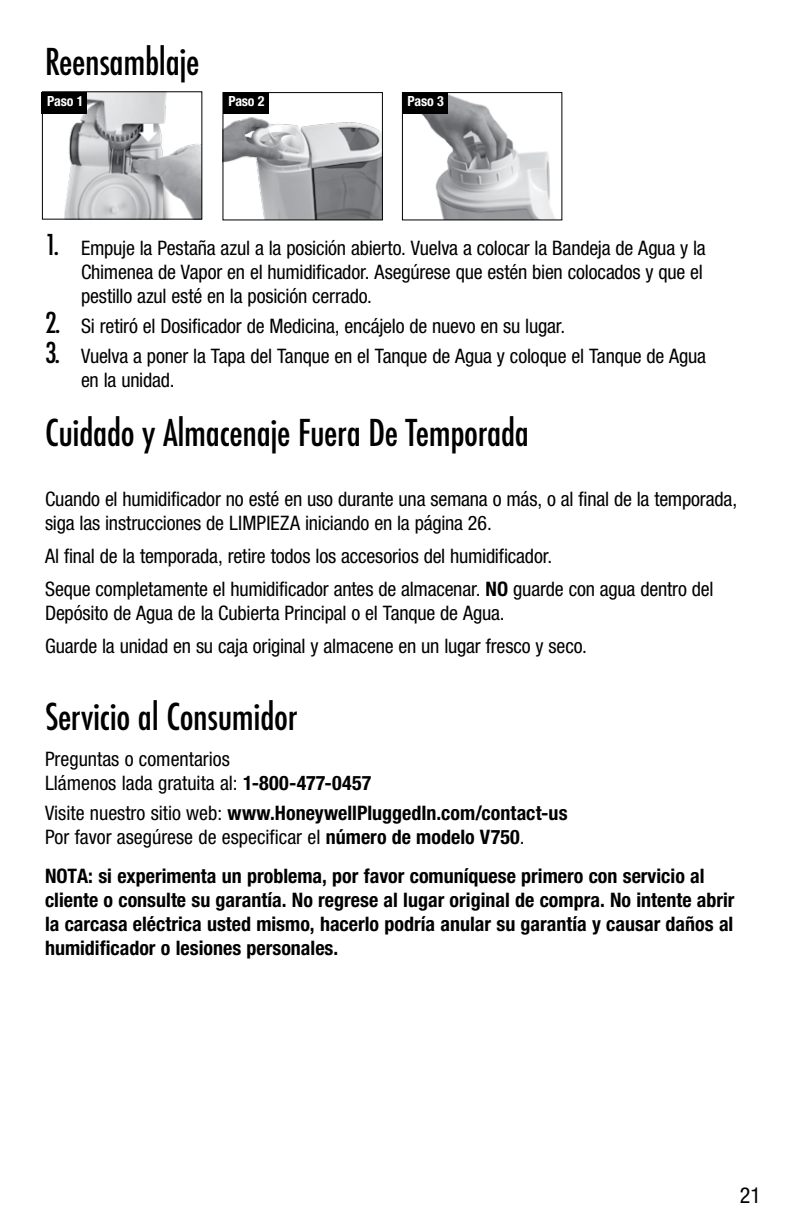
<style>
.page{position:relative;width:792px;height:1224px;background:#fff}
.page>*{position:absolute;margin:0;border:0;box-sizing:border-box;transform-origin:0 0}
.t1{font:500 condensed 36px "Futura";letter-spacing:-.01em;color:#000}
.t2{font:condensed 22px "Helvetica Neue LT Std";color:#000}
.t3{font:condensed 20px/24px "Helvetica Neue LT Std";letter-spacing:-.01em;color:#000}
.t4{font:700 condensed 20px/24px "Helvetica Neue LT Std";color:#000}
.t5{font:700 condensed 14px "Helvetica Neue LT Std";letter-spacing:-.015em;color:#fff}
.s1{font-family:"Futura";font-weight:500;font-size:28px}
.s2{font-weight:700}
</style>
<div class="page">
<img style="left:421px;top:94px;width:134px;height:124px">
<div style="left:402px;top:92px;width:160px;height:128px;border:1px solid #000"></div>
<img style="left:224px;top:105px;width:157px;height:113px">
<div style="left:222px;top:92px;width:161px;height:128px;border:1px solid #000"></div>
<img style="left:64px;top:93px;width:136px;height:125px">
<div style="left:42px;top:91px;width:160px;height:129px;border:1px solid #000"></div>
<div style="left:223px;top:92px;width:45px;height:22px;background:#000"></div>
<div style="left:42px;top:92px;width:45px;height:22px;background:#000"></div>
<div style="left:402px;top:92px;width:45px;height:22px;background:#000"></div>
<h1 class="t1" style="left:45px;top:39px;width:156px">Reensamblaje</h1>
<p class="t5" style="left:47px;top:92px;width:38px">Paso 1</p>
<p class="t5" style="left:228px;top:92px;width:38px">Paso 2</p>
<p class="t5" style="left:407px;top:92px;width:38px">Paso 3</p>
<p class="t3" style="left:81px;top:236px;width:626px;text-indent:-36px"><span class="s1">1.</span> Empuje la Pestaña azul a la posición abierto. Vuelva a colocar la Bandeja de Agua y la<br>Chimenea de Vapor en el humidificador. Asegúrese que estén bien colocados y que el pestillo azul esté en la posición cerrado.</p>
<p class="t3" style="left:45px;top:314px;width:522px"><span class="s1">2.</span> Si retiró el Dosificador de Medicina, encájelo de nuevo en su lugar.</p>
<p class="t3" style="left:81px;top:344px;width:627px;text-indent:-36px"><span class="s1">3.</span> Vuelva a poner la Tapa del Tanque en el Tanque de Agua y coloque el Tanque de Agua en la unidad.</p>
<h1 class="t1" style="left:45px;top:410px;width:486px">Cuidado y Almacenaje Fuera De Temporada</h1>
<p class="t3" style="left:45px;top:487px;width:694px">Cuando el humidificador no esté en uso durante una semana o más, o al final de la temporada, siga las instrucciones de LIMPIEZA iniciando en la página 26.</p>
<p class="t3" style="left:45px;top:540px;width:670px;line-height:33px">Al final de la temporada, retire todos los accesorios del humidificador.<br>Seque completamente el humidificador antes de almacenar. <span class="s2">NO</span> guarde con agua dentro del</p>
<p class="t3" style="left:45px;top:597px;width:544px;line-height:33px">Depósito de Agua de la Cubierta Principal o el Tanque de Agua.<br>Guarde la unidad en su caja original y almacene en un lugar fresco y seco.</p>
<h1 class="t1" style="left:45px;top:694px;width:254px">Servicio al Consumidor</h1>
<p class="t3" style="left:45px;top:747px;width:328px">Preguntas o comentarios<br>Llámenos lada gratuita al: <span class="s2">1-800-477-0457</span></p>
<p class="t3" style="left:45px;top:801px;width:524px">Visite nuestro sitio web: <span class="s2">www.HoneywellPluggedIn.com/contact-us<br></span>Por favor asegúrese de especificar el <span class="s2">número de modelo V750</span>.</p>
<p class="t4" style="left:45px;top:864px;width:691px">NOTA: si experimenta un problema, por favor comuníquese primero con servicio al cliente o consulte su garantía. No regrese al lugar original de compra. No intente abrir la carcasa eléctrica usted mismo, hacerlo podría anular su garantía y causar daños al humidificador o lesiones personales.</p>
<p class="t2" style="left:740px;top:1182px;width:23px">21</p>
</div>
